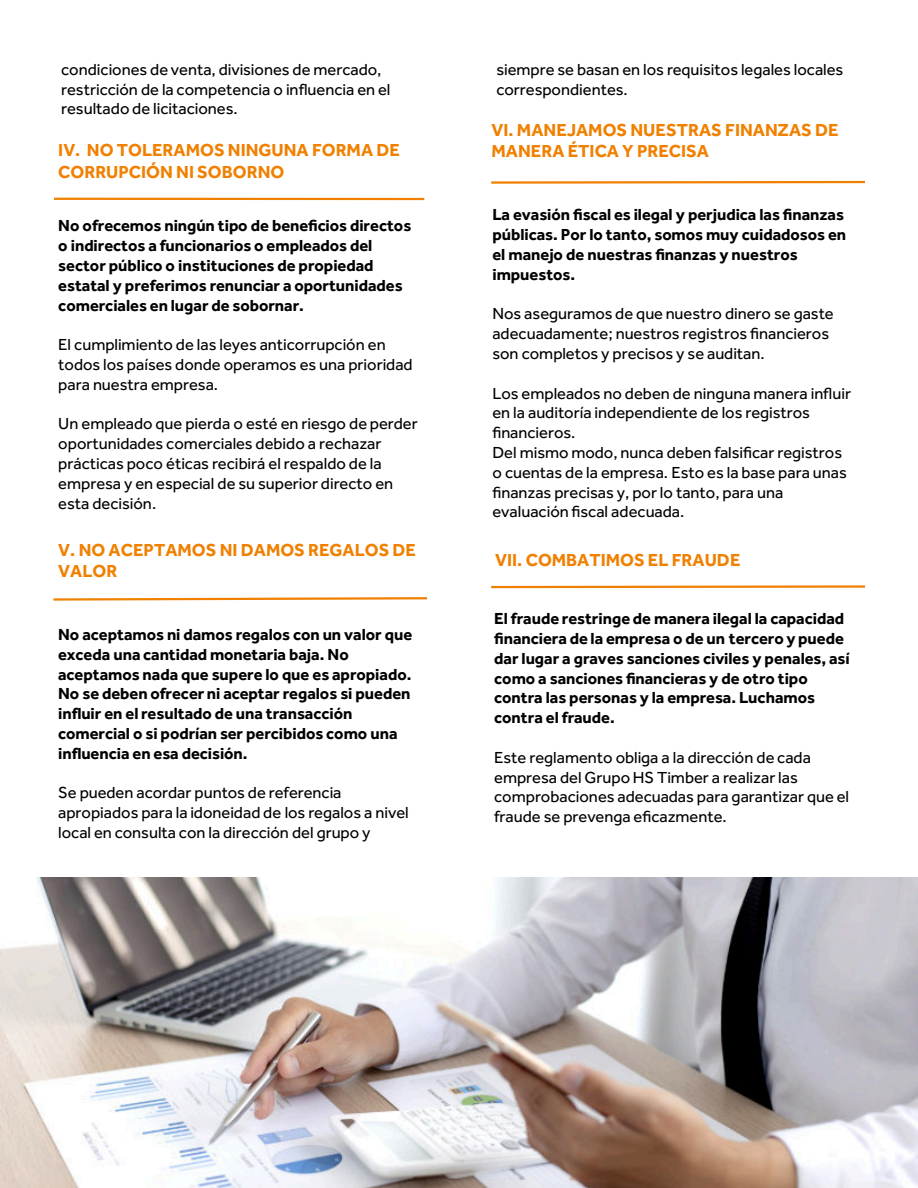
<style>
.page{position:relative;width:918px;height:1188px;background:#fff}
.page>*{position:absolute;margin:0;border:0;box-sizing:border-box;transform-origin:0 0}
.t1{font:700 18px "Effra";color:#f08000}
.t2{font:700 16.65px "Effra";color:#000}
.t3{font:16.65px "Effra";color:#000}
.t4{font:16.5px "Effra";letter-spacing:-.005em;color:#000}
.t5{font:700 16.5px "Effra";color:#000}
</style>
<div class="page">
<hr style="left:54px;top:198px;width:370px;height:2px;background:#f08000">
<svg style="left:53px;top:597px;width:375px;height:4px"></svg>
<svg style="left:491px;top:180px;width:374px;height:4px"></svg>
<svg style="left:491px;top:585px;width:374px;height:4px"></svg>
<img style="left:0;top:878px;width:918px;height:310px">
<p class="t4" style="left:61px;top:64px;width:322px">condiciones de venta, divisiones de mercado,</p>
<p class="t4" style="left:61px;top:84px;width:331px">restricción de la competencia o influencia en el</p>
<p class="t3" style="left:61px;top:103px;width:178px">resultado de licitaciones.</p>
<p class="t1" style="left:58px;top:144px;width:343px">IV. NO TOLERAMOS NINGUNA FORMA DE</p>
<p class="t1" style="left:58px;top:166px;width:228px">CORRUPCIÓN NI SOBORNO</p>
<p class="t5" style="left:58px;top:220px;width:355px">No ofrecemos ningún tipo de beneficios directos</p>
<p class="t5" style="left:58px;top:240px;width:316px">o indirectos a funcionarios o empleados del</p>
<p class="t5" style="left:58px;top:260px;width:317px">sector público o instituciones de propiedad</p>
<p class="t5" style="left:58px;top:280px;width:346px">estatal y preferimos renunciar a oportunidades</p>
<p class="t5" style="left:58px;top:300px;width:247px">comerciales en lugar de sobornar.</p>
<p class="t4" style="left:58px;top:339px;width:329px">El cumplimiento de las leyes anticorrupción en</p>
<p class="t4" style="left:58px;top:359px;width:356px">todos los países donde operamos es una prioridad</p>
<p class="t4" style="left:58px;top:379px;width:161px">para nuestra empresa.</p>
<p class="t4" style="left:58px;top:418px;width:361px">Un empleado que pierda o esté en riesgo de perder</p>
<p class="t4" style="left:58px;top:438px;width:325px">oportunidades comerciales debido a rechazar</p>
<p class="t4" style="left:58px;top:458px;width:325px">prácticas poco éticas recibirá el respaldo de la</p>
<p class="t4" style="left:58px;top:478px;width:336px">empresa y en especial de su superior directo en</p>
<p class="t4" style="left:58px;top:498px;width:99px">esta decisión.</p>
<p class="t1" style="left:58px;top:544px;width:359px">V. NO ACEPTAMOS NI DAMOS REGALOS DE</p>
<p class="t1" style="left:58px;top:565px;width:60px">VALOR</p>
<p class="t5" style="left:58px;top:629px;width:356px">No aceptamos ni damos regalos con un valor que</p>
<p class="t5" style="left:58px;top:649px;width:292px">exceda una cantidad monetaria baja. No</p>
<p class="t5" style="left:58px;top:669px;width:355px">aceptamos nada que supere lo que es apropiado.</p>
<p class="t5" style="left:58px;top:688px;width:354px">No se deben ofrecer ni aceptar regalos si pueden</p>
<p class="t5" style="left:58px;top:708px;width:296px">influir en el resultado de una transacción</p>
<p class="t5" style="left:58px;top:728px;width:341px">comercial o si podrían ser percibidos como una</p>
<p class="t5" style="left:58px;top:748px;width:191px">influencia en esa decisión.</p>
<p class="t4" style="left:58px;top:787px;width:285px">Se pueden acordar puntos de referencia</p>
<p class="t4" style="left:58px;top:807px;width:352px">apropiados para la idoneidad de los regalos a nivel</p>
<p class="t4" style="left:58px;top:827px;width:314px">local en consulta con la dirección del grupo y</p>
<p class="t4" style="left:496px;top:64px;width:348px">siempre se basan en los requisitos legales locales</p>
<p class="t4" style="left:496px;top:84px;width:133px">correspondientes.</p>
<p class="t1" style="left:492px;top:124px;width:349px">VI. MANEJAMOS NUESTRAS FINANZAS DE</p>
<p class="t1" style="left:492px;top:145px;width:219px">MANERA ÉTICA Y PRECISA</p>
<p class="t5" style="left:492px;top:209px;width:353px">La evasión fiscal es ilegal y perjudica las finanzas</p>
<p class="t5" style="left:492px;top:229px;width:355px">públicas. Por lo tanto, somos muy cuidadosos en</p>
<p class="t5" style="left:492px;top:249px;width:307px">el manejo de nuestras finanzas y nuestros</p>
<p class="t5" style="left:492px;top:269px;width:84px">impuestos.</p>
<p class="t4" style="left:492px;top:308px;width:343px">Nos aseguramos de que nuestro dinero se gaste</p>
<p class="t4" style="left:492px;top:328px;width:338px">adecuadamente; nuestros registros financieros</p>
<p class="t4" style="left:492px;top:348px;width:274px">son completos y precisos y se auditan.</p>
<p class="t4" style="left:492px;top:388px;width:360px">Los empleados no deben de ninguna manera influir</p>
<p class="t4" style="left:492px;top:407px;width:319px">en la auditoría independiente de los registros</p>
<p class="t4" style="left:492px;top:427px;width:85px">financieros.</p>
<p class="t4" style="left:492px;top:447px;width:351px">Del mismo modo, nunca deben falsificar registros</p>
<p class="t4" style="left:492px;top:467px;width:356px">o cuentas de la empresa. Esto es la base para unas</p>
<p class="t4" style="left:492px;top:487px;width:292px">finanzas precisas y, por lo tanto, para una</p>
<p class="t4" style="left:492px;top:506px;width:193px">evaluación fiscal adecuada.</p>
<p class="t1" style="left:495px;top:554px;width:247px">VII. COMBATIMOS EL FRAUDE</p>
<p class="t5" style="left:494px;top:613px;width:352px">El fraude restringe de manera ilegal la capacidad</p>
<p class="t2" style="left:494px;top:633px;width:351px">financiera de la empresa o de un tercero y puede</p>
<p class="t5" style="left:494px;top:653px;width:357px">dar lugar a graves sanciones civiles y penales, así</p>
<p class="t5" style="left:494px;top:673px;width:315px">como a sanciones financieras y de otro tipo</p>
<p class="t5" style="left:494px;top:692px;width:322px">contra las personas y la empresa. Luchamos</p>
<p class="t5" style="left:494px;top:712px;width:122px">contra el fraude.</p>
<p class="t4" style="left:494px;top:752px;width:318px">Este reglamento obliga a la dirección de cada</p>
<p class="t4" style="left:494px;top:772px;width:305px">empresa del Grupo HS Timber a realizar las</p>
<p class="t4" style="left:494px;top:791px;width:356px">comprobaciones adecuadas para garantizar que el</p>
<p class="t4" style="left:494px;top:811px;width:234px">fraude se prevenga eficazmente.</p>
</div>
